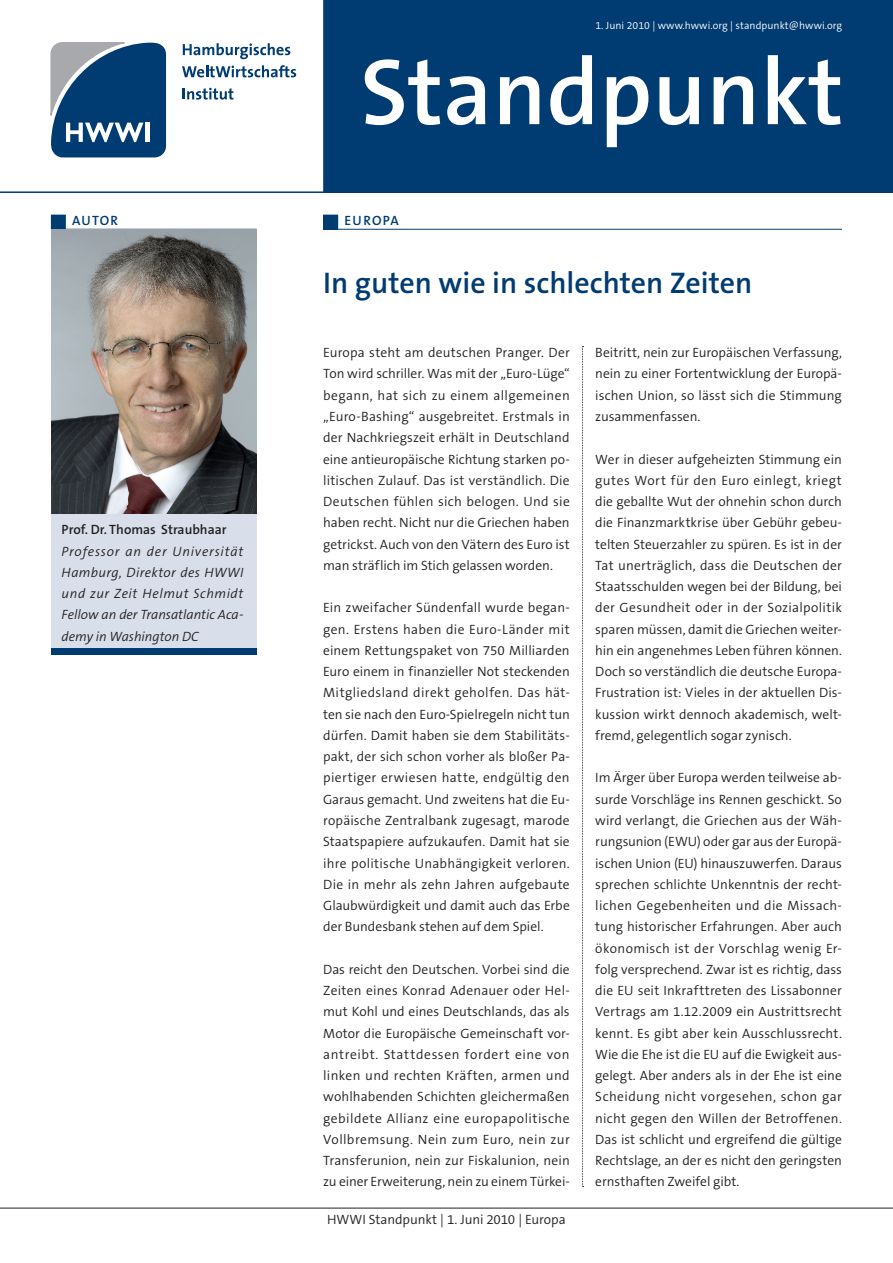
<style>
.page{position:relative;width:893px;height:1263px;background:#fff}
.page>*{position:absolute;margin:0;border:0;box-sizing:border-box;transform-origin:0 0}
.t1{font:600 94.5px "The Sans B6";color:#fff}
.Headline{font:600 30px "The Sans B6";color:#003b71}
.Fliesstext{font:300 13.5px/21.3px "The Sans B4";letter-spacing:-.005em;color:#231f20;text-align:justify}
.Editorial{font:italic 300 13.5px/21.3px "The Sans B4";color:#231f20;text-align:justify}
.Fliesstext-2{font:600 13.5px "The Sans B6";color:#231f20}
.Themen{font:600 13.5px "The Sans B6";letter-spacing:.09em;color:#003b71}
.t2{font:300 10.5px "The Sans B4";letter-spacing:.005em;color:#fff}
</style>
<div class="page">
<div style="left:51px;top:230px;width:206px;height:425px;background:#d8dfeb"></div>
<div style="left:323px;top:0;width:570px;height:191px;background:#003b71"></div>
<svg style="left:183px;top:88px;width:50px;height:12px"></svg>
<svg style="left:182px;top:65px;width:114px;height:12px"></svg>
<svg style="left:183px;top:43px;width:107px;height:16px"></svg>
<svg style="left:50px;top:42px;width:116px;height:115px;background:#346089"></svg>
<hr style="left:0;top:191px;width:893px;height:2px;background:#003b71">
<svg style="left:582px;top:346px;width:2px;height:841px"></svg>
<hr style="left:0;top:1208px;width:893px;height:1px;background:#231f20">
<div style="left:324px;top:215px;width:14px;height:14px;background:#003b71"></div>
<div style="left:323px;top:215px;width:15px;height:15px;border:1px solid #003b71"></div>
<hr style="left:323px;top:229px;width:519px;height:1px;background:#003b71">
<div style="left:52px;top:648px;width:205px;height:7px;background:#003b71"></div>
<hr style="left:51px;top:229px;width:206px;height:1px;background:#003b71">
<div style="left:51px;top:215px;width:14px;height:14px;background:#003b71"></div>
<div style="left:51px;top:215px;width:15px;height:15px;border:1px solid #003b71"></div>
<img style="left:51px;top:230px;width:206px;height:284px">
<p class="Themen" style="left:72px;top:213px;width:47px">AUTOR</p>
<p class="Fliesstext-2" style="left:62px;top:522px;width:166px">Prof. Dr. Thomas Straubhaar</p>
<p class="Editorial" style="left:62px;top:541px;width:183px">Professor an der Universität Hamburg, Direktor des HWWI und zur Zeit Helmut Schmidt Fellow an der Transatlantic Aca&shy;demy in Washington DC</p>
<p class="t2" style="left:595px;top:20px;width:248px">1. Juni 2010 | www.hwwi.org | standpunkt@hwwi.org</p>
<p class="t1" style="left:360px;top:41px;width:485px">Standpunkt</p>
<p class="Themen" style="left:344px;top:213px;width:56px">EUROPA</p>
<p class="Headline" style="left:323px;top:267px;width:431px">In guten wie in schlechten Zeiten</p>
<p class="Fliesstext" style="left:323px;top:342px;width:248px">Europa steht am deutschen Pranger. Der Ton wird schriller. Was mit der „Euro-Lüge“ begann, hat sich zu einem allgemeinen „Euro-Bashing“ ausgebreitet. Erstmals in der Nachkriegszeit erhält in Deutschland eine antieuropäische Richtung starken po&shy;litischen Zulauf. Das ist verständlich. Die Deutschen fühlen sich belogen. Und sie haben recht. Nicht nur die Griechen haben getrickst. Auch von den Vätern des Euro ist man sträflich im Stich gelassen worden.</p>
<p class="Fliesstext" style="left:323px;top:597px;width:248px">Ein zweifacher Sündenfall wurde began&shy;gen. Erstens haben die Euro-Länder mit einem Rettungspaket von 750 Milliarden Euro einem in finanzieller Not steckenden Mitgliedsland direkt geholfen. Das hät&shy;ten sie nach den Euro-Spielregeln nicht tun dürfen. Damit haben sie dem Stabilitäts&shy;pakt, der sich schon vorher als bloßer Pa&shy;piertiger erwiesen hatte, endgültig den Garaus gemacht. Und zweitens hat die Eu&shy;ropäische Zentralbank zugesagt, marode Staatspapiere aufzukaufen. Damit hat sie ihre politische Unabhängigkeit verloren.<br>Die in mehr als zehn Jahren aufgebaute Glaubwürdigkeit und damit auch das Erbe der Bundesbank stehen auf dem Spiel.</p>
<p class="Fliesstext" style="left:323px;top:959px;width:248px">Das reicht den Deutschen. Vorbei sind die Zeiten eines Konrad Adenauer oder Hel&shy;mut Kohl und eines Deutschlands, das als Motor die Europäische Gemeinschaft vor&shy;antreibt. Stattdessen fordert eine von linken und rechten Kräften, armen und wohlhabenden Schichten gleichermaßen gebildete Allianz eine europapolitische Vollbremsung. Nein zum Euro, nein zur Transferunion, nein zur Fiskalunion, nein zu einer Erweiterung, nein zu einem Türkei-</p>
<p class="Fliesstext" style="left:327px;top:1209px;width:240px">HWWI Standpunkt | 1. Juni 2010 | Europa</p>
<p class="Fliesstext" style="left:595px;top:342px;width:248px">Beitritt, nein zur Europäischen Verfassung, nein zu einer Fortentwicklung der Europä&shy;ischen Union, so lässt sich die Stimmung zusammenfassen.</p>
<p class="Fliesstext" style="left:595px;top:449px;width:248px">Wer in dieser aufgeheizten Stimmung ein gutes Wort für den Euro einlegt, kriegt die geballte Wut der ohnehin schon durch die Finanzmarktkrise über Gebühr gebeu&shy;telten Steuerzahler zu spüren. Es ist in der Tat unerträglich, dass die Deutschen der Staatsschulden wegen bei der Bildung, bei der Gesundheit oder in der Sozialpolitik sparen müssen, damit die Griechen weiter&shy;hin ein angenehmes Leben führen können.<br>Doch so verständlich die deutsche Europa-Frustration ist: Vieles in der aktuellen Dis&shy;kussion wirkt dennoch akademisch, welt&shy;fremd, gelegentlich sogar zynisch.</p>
<p class="Fliesstext" style="left:595px;top:768px;width:248px">Im Ärger über Europa werden teilweise ab&shy;surde Vorschläge ins Rennen geschickt. So wird verlangt, die Griechen aus der Wäh&shy;rungsunion (EWU) oder gar aus der Europä&shy;ischen Union (EU) hinauszuwerfen. Daraus sprechen schlichte Unkenntnis der recht&shy;lichen Gegebenheiten und die Missach&shy;tung historischer Erfahrungen. Aber auch ökonomisch ist der Vorschlag wenig Er&shy;folg versprechend. Zwar ist es richtig, dass die EU seit Inkrafttreten des Lissabonner Vertrags am 1.12.2009 ein Austrittsrecht kennt. Es gibt aber kein Ausschlussrecht.<br>Wie die Ehe ist die EU auf die Ewigkeit aus&shy;gelegt. Aber anders als in der Ehe ist eine Scheidung nicht vorgesehen, schon gar nicht gegen den Willen der Betroffenen.<br>Das ist schlicht und ergreifend die gültige Rechtslage, an der es nicht den geringsten ernsthaften Zweifel gibt.</p>
</div>
